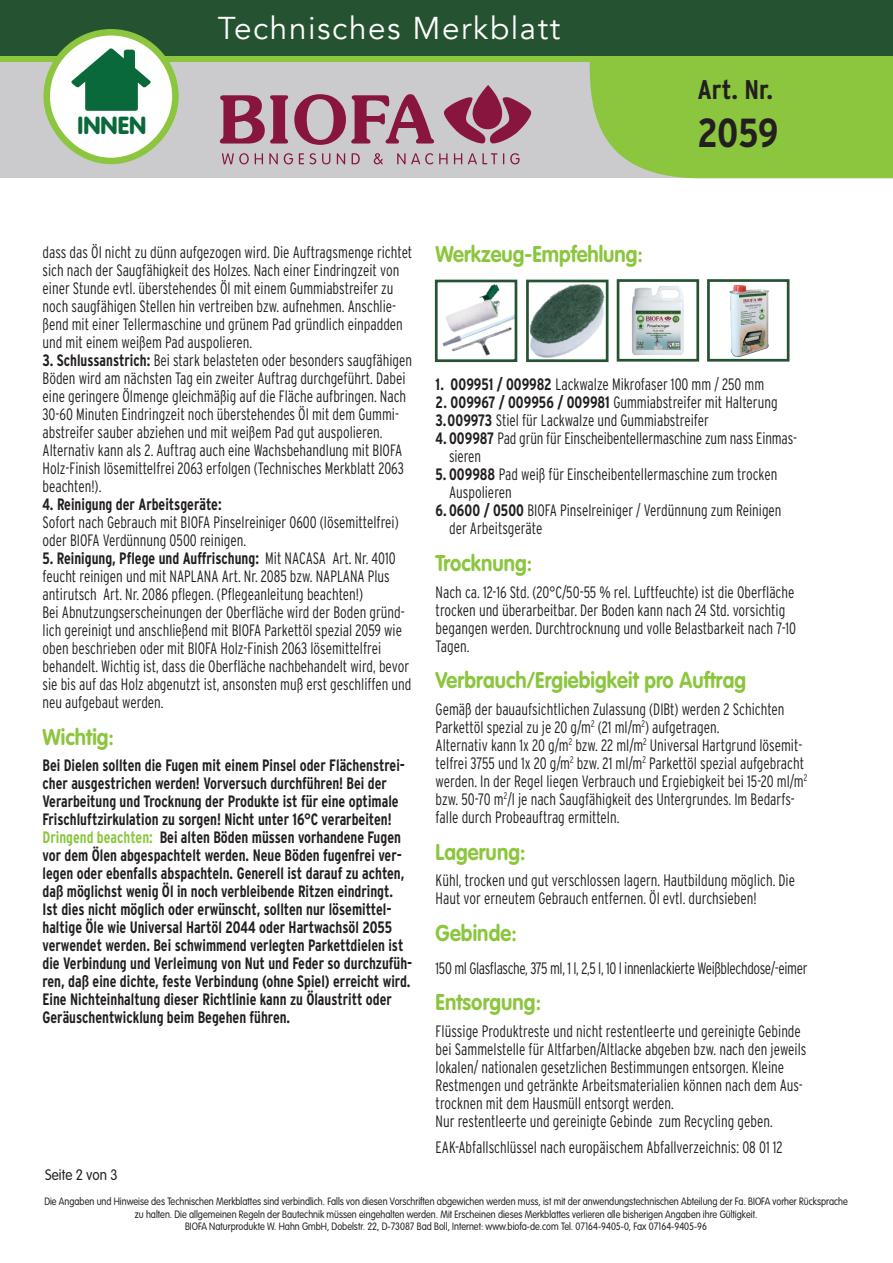
<style>
.page{position:relative;width:893px;height:1263px;background:#fff}
.page>*{position:absolute;margin:0;border:0;box-sizing:border-box;transform-origin:0 0}
.t1{font:700 condensed 40.5px "Interstate";color:#231f20}
.t2{font:31.5px "Avenir";letter-spacing:.05em;color:#fff}
.t3{font:700 condensed 27px "Interstate";color:#231f20}
.t4{font:900 24.3px "VAG Rounded";color:#0a693a}
.t5{font:700 22.5px "VAG Rounded Std";letter-spacing:.005em;color:#8bc63e;scale:.9 1}
.t6{font:300 condensed 16.5px/18px "Interstate";color:#231f20;scale:.9 1}
.t7{font:700 condensed 16.5px/18px "Interstate";color:#231f20;scale:.9 1}
.t8{font:300 condensed 16.5px "Interstate";letter-spacing:-.025em;color:#231f20;scale:.9 1}
.t9{font:300 15px "VAG Rounded Std";letter-spacing:.005em;color:#231f20;scale:.9 1}
.t10{font:300 10.5px/12.6px "VAG Rounded Std";color:#231f20;text-align:center;scale:.87 1}
.s1{font-weight:700}
.s2{color:#8bc63e}
</style>
<div class="page">
<img style="left:442px;top:317px;width:66px;height:30px">
<div style="left:0;top:0;width:893px;height:178px;background:#cbcacd"></div>
<svg style="left:589px;top:62px;width:304px;height:117px;background:#90c649"></svg>
<svg style="left:0;top:55px;width:893px;height:7px;background:#7cb53c"></svg>
<div style="left:0;top:0;width:893px;height:55px;background:#255332"></div>
<svg style="left:222px;top:153px;width:27px;height:11px"></svg>
<svg style="left:255px;top:153px;width:8px;height:11px"></svg>
<svg style="left:269px;top:153px;width:9px;height:11px"></svg>
<svg style="left:284px;top:153px;width:9px;height:11px"></svg>
<svg style="left:299px;top:153px;width:5px;height:11px"></svg>
<svg style="left:310px;top:153px;width:6px;height:11px"></svg>
<svg style="left:322px;top:153px;width:8px;height:11px"></svg>
<svg style="left:337px;top:153px;width:8px;height:11px"></svg>
<svg style="left:352px;top:153px;width:8px;height:11px"></svg>
<svg style="left:374px;top:153px;width:9px;height:11px"></svg>
<svg style="left:397px;top:153px;width:36px;height:11px"></svg>
<svg style="left:439px;top:153px;width:9px;height:11px"></svg>
<svg style="left:454px;top:153px;width:8px;height:11px"></svg>
<svg style="left:468px;top:153px;width:29px;height:11px"></svg>
<svg style="left:510px;top:153px;width:10px;height:11px"></svg>
<svg style="left:444px;top:85px;width:87px;height:58px"></svg>
<svg style="left:220px;top:95px;width:68px;height:49px"></svg>
<svg style="left:294px;top:94px;width:140px;height:51px"></svg>
<div style="left:47px;top:32px;width:128px;height:129px;background:#fff;border-radius:50%"></div>
<div style="left:43px;top:29px;width:136px;height:135px;border:7px solid #8bc63e;border-radius:50%"></div>
<svg style="left:71px;top:48px;width:80px;height:63px"></svg>
<div style="left:435px;top:280px;width:82px;height:82px;border:3px solid #255332"></div>
<div style="left:617px;top:279px;width:82px;height:83px;border:3px solid #255332"></div>
<div style="left:707px;top:279px;width:82px;height:83px;border:3px solid #255332"></div>
<img style="left:627px;top:279px;width:61px;height:77px">
<img style="left:449px;top:325px;width:59px;height:38px">
<img style="left:479px;top:284px;width:27px;height:39px">
<img style="left:443px;top:298px;width:59px;height:37px">
<img style="left:508px;top:279px;width:116px;height:84px">
<img style="left:719px;top:279px;width:58px;height:81px">
<h3 class="t4" style="left:78px;top:111px;width:70px">INNEN</h3>
<h2 class="t2" style="left:218px;top:9px;width:344px">Technisches Merkblatt</h2>
<h3 class="t3" style="left:697px;top:73px;width:77px">Art. Nr.</h3>
<h1 class="t1" style="left:697px;top:108px;width:83px">2059</h1>
<p class="t6" style="left:43px;top:243px;width:412px">dass das Öl nicht zu dünn aufgezogen wird. Die Auftragsmenge richtet sich nach der Saugfähigkeit des Holzes. Nach einer Eindringzeit von einer Stunde evtl. überstehendes Öl mit einem Gummiabstreifer zu noch saugfähigen Stellen hin vertreiben bzw. aufnehmen. Anschlie&shy;ßend mit einer Tellermaschine und grünem Pad gründlich einpadden und mit einem weißem Pad auspolieren.</p>
<p class="t6" style="left:43px;top:351px;width:412px"><span class="s1">3. Schlussanstrich:</span> Bei stark belasteten oder besonders saugfähigen Böden wird am nächsten Tag ein zweiter Auftrag durchgeführt. Dabei eine geringere Ölmenge gleichmäßig auf die Fläche aufbringen. Nach 30-60 Minuten Eindringzeit noch überstehendes Öl mit dem Gummi&shy;abstreifer sauber abziehen und mit weißem Pad gut auspolieren.<br>Alternativ kann als 2. Auftrag auch eine Wachsbehandlung mit BIOFA Holz-Finish lösemittelfrei 2063 erfolgen (Technisches Merkblatt 2063 beachten!).</p>
<p class="t7" style="left:43px;top:495px;width:201px">4. Reinigung der Arbeitsgeräte:</p>
<p class="t6" style="left:43px;top:513px;width:397px">Sofort nach Gebrauch mit BIOFA Pinselreiniger 0600 (lösemittelfrei) oder BIOFA Verdünnung 0500 reinigen.</p>
<p class="t6" style="left:43px;top:549px;width:411px"><span class="s1">5. Reinigung, Pflege und Auffrischung:</span> Mit NACASA Art. Nr. 4010 feucht reinigen und mit NAPLANA Art. Nr. 2085 bzw. NAPLANA Plus antirutsch Art. Nr. 2086 pflegen. (Pflegeanleitung beachten!)<br>Bei Abnutzungserscheinungen der Oberfläche wird der Boden gründ&shy;lich gereinigt und anschließend mit BIOFA Parkettöl spezial 2059 wie oben beschrieben oder mit BIOFA Holz-Finish 2063 lösemittelfrei behandelt. Wichtig ist, dass die Oberfläche nachbehandelt wird, bevor sie bis auf das Holz abgenutzt ist, ansonsten muß erst geschliffen und neu aufgebaut werden.</p>
<h3 class="t5" style="left:43px;top:723px;width:81px">Wichtig:</h3>
<p class="t7" style="left:43px;top:756px;width:412px">Bei Dielen sollten die Fugen mit einem Pinsel oder Flächenstrei&shy;cher ausgestrichen werden! Vorversuch durchführen! Bei der Verarbeitung und Trocknung der Produkte ist für eine optimale Frischluftzirkulation zu sorgen! Nicht unter 16°C verarbeiten!<br><span class="s2">Dringend beachten:</span> Bei alten Böden müssen vorhandene Fugen vor dem Ölen abgespachtelt werden. Neue Böden fugenfrei ver&shy;legen oder ebenfalls abspachteln. Generell ist darauf zu achten, daß möglichst wenig Öl in noch verbleibende Ritzen eindringt.<br>Ist dies nicht möglich oder erwünscht, sollten nur lösemittel&shy;haltige Öle wie Universal Hartöl 2044 oder Hartwachsöl 2055 verwendet werden. Bei schwimmend verlegten Parkettdielen ist die Verbindung und Verleimung von Nut und Feder so durchzufüh&shy;ren, daß eine dichte, feste Verbindung (ohne Spiel) erreicht wird.<br>Eine Nichteinhaltung dieser Richtlinie kann zu Ölaustritt oder Geräuschentwicklung beim Begehen führen.</p>
<p class="t9" style="left:45px;top:1166px;width:82px">Seite 2 von 3</p>
<h3 class="t5" style="left:436px;top:241px;width:232px">Werkzeug-Empfehlung:</h3>
<p class="t6" style="left:436px;top:375px;width:367px"><span class="s1">1. 009951 / 009982</span> Lackwalze Mikrofaser 100 mm / 250 mm</p>
<p class="t6" style="left:436px;top:393px;width:381px"><span class="s1">2. 009967 / 009956 / 009981</span> Gummiabstreifer mit Halterung<br><span class="s1">3.009973</span> Stiel für Lackwalze und Gummiabstreifer</p>
<p class="t6" style="left:449px;top:429px;width:388px;text-indent:-14px"><span class="s1">4. 009987</span> Pad grün für Einscheibentellermaschine zum nass Einmas&shy;sieren</p>
<p class="t6" style="left:449px;top:465px;width:366px;text-indent:-13px"><span class="s1">5. 009988</span> Pad weiß für Einscheibentellermaschine zum trocken<br>Auspolieren</p>
<p class="t6" style="left:449px;top:501px;width:371px;text-indent:-13px"><span class="s1">6. 0600 / 0500</span> BIOFA Pinselreiniger / Verdünnung zum Reinigen der Arbeitsgeräte</p>
<h3 class="t5" style="left:436px;top:550px;width:109px">Trocknung:</h3>
<p class="t6" style="left:436px;top:583px;width:402px">Nach ca. 12-16 Std. (20°C/50-55 % rel. Luftfeuchte) ist die Oberfläche trocken und überarbeitbar. Der Boden kann nach 24 Std. vorsichtig begangen werden. Durchtrocknung und volle Belastbarkeit nach 7-10<br>Tagen.</p>
<h3 class="t5" style="left:436px;top:667px;width:346px">Verbrauch/Ergiebigkeit pro Auftrag</h3>
<p class="t6" style="left:436px;top:700px;width:414px">Gemäß der bauaufsichtlichen Zulassung (DIBt) werden 2 Schichten Parkettöl spezial zu je 20 g/m<sup>2</sup> (21 ml/m<sup>2</sup>) aufgetragen.<br>Alternativ kann 1x 20 g/m<sup>2</sup> bzw. 22 ml/m<sup>2</sup> Universal Hartgrund lösemit&shy;telfrei 3755 und 1x 20 g/m<sup>2</sup> bzw. 21 ml/m<sup>2</sup> Parkettöl spezial aufgebracht werden. In der Regel liegen Verbrauch und Ergiebigkeit bei 15-20 ml/m<sup>2 </sup>bzw. 50-70 m<sup>2</sup>/l je nach Saugfähigkeit des Untergrundes. Im Bedarfs&shy;falle durch Probeauftrag ermitteln.</p>
<h3 class="t5" style="left:436px;top:839px;width:101px">Lagerung:</h3>
<p class="t6" style="left:436px;top:871px;width:401px">Kühl, trocken und gut verschlossen lagern. Hautbildung möglich. Die<br>Haut vor erneutem Gebrauch entfernen. Öl evtl. durchsieben!</p>
<h3 class="t5" style="left:436px;top:920px;width:92px">Gebinde:</h3>
<p class="t8" style="left:436px;top:958px;width:415px">150 ml Glasflasche, 375 ml, 1 l, 2,5 l, 10 l innenlackierte Weißblechdose/-eimer</p>
<h3 class="t5" style="left:436px;top:989px;width:119px">Entsorgung:</h3>
<p class="t6" style="left:436px;top:1022px;width:414px">Flüssige Produktreste und nicht restentleerte und gereinigte Gebinde bei Sammelstelle für Altfarben/Altlacke abgeben bzw. nach den jeweils lokalen/ nationalen gesetzlichen Bestimmungen entsorgen. Kleine Restmengen und getränkte Arbeitsmaterialien können nach dem Aus&shy;trocknen mit dem Hausmüll entsorgt werden.<br>Nur restentleerte und gereinigte Gebinde zum Recycling geben.</p>
<p class="t6" style="left:436px;top:1138px;width:387px">EAK-Abfallschlüssel nach europäischem Abfallverzeichnis: 08 01 12</p>
<p class="t10" style="left:44px;top:1195px;width:925px">Die Angaben und Hinweise des Technischen Merkblattes sind verbindlich. Falls von diesen Vorschriften abgewichen werden muss, ist mit der anwendungstechnischen Abteilung der Fa. BIOFA vorher Rücksprache zu halten. Die allgemeinen Regeln der Bautechnik müssen eingehalten werden. Mit Erscheinen dieses Merkblattes verlieren alle bisherigen Angaben ihre Gültigkeit.<br>BIOFA Naturprodukte W. Hahn GmbH, Dobelstr. 22, D-73087 Bad Boll, Internet: www.biofa-de.com Tel. 07164-9405-0, Fax 07164-9405-96</p>
</div>
